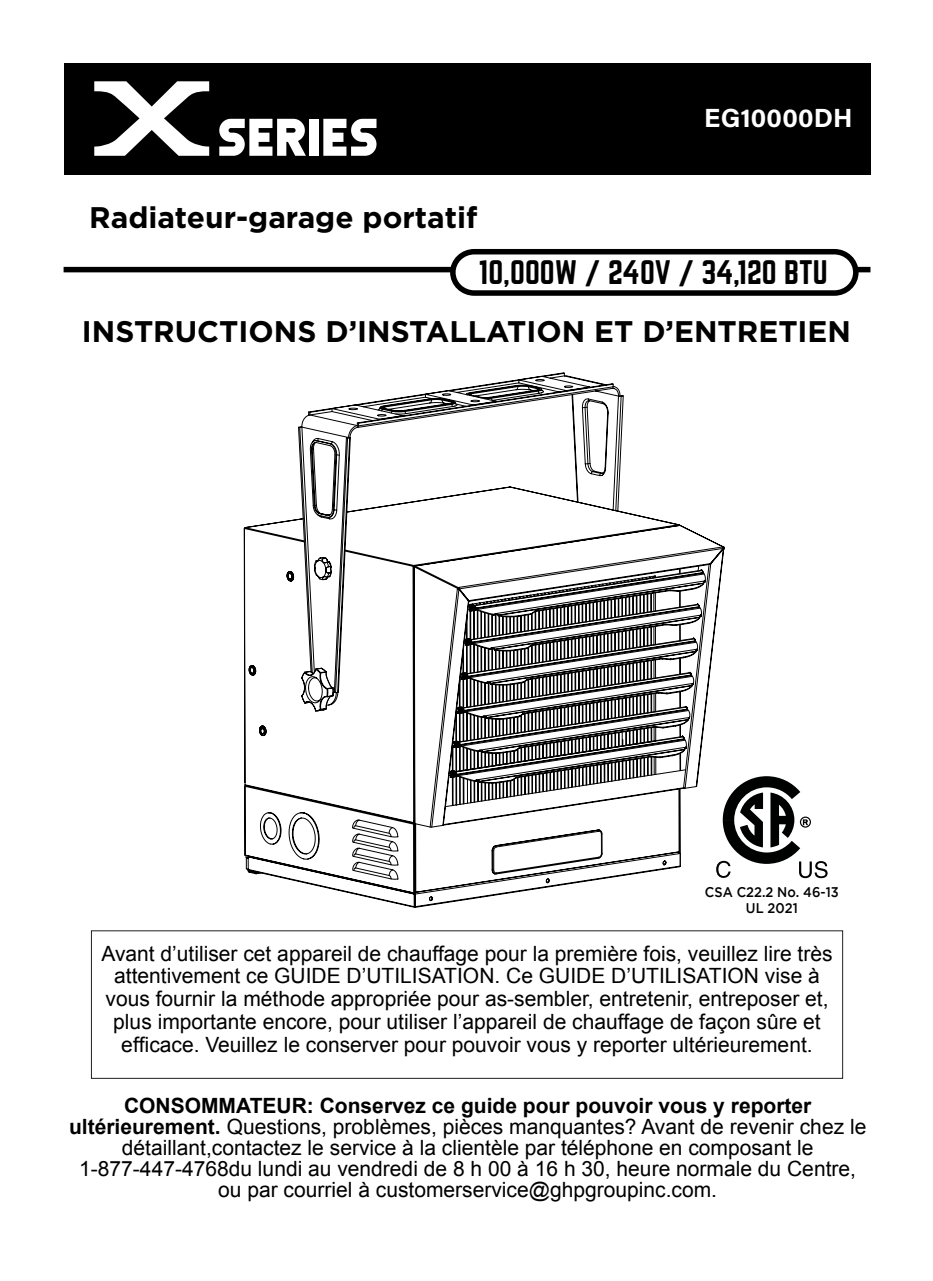
<style>
.page{position:relative;width:933px;height:1281px;background:#fff}
.page>*{position:absolute;margin:0;border:0;box-sizing:border-box;transform-origin:0 0}
.t1{font:700 29.75px "Gotham";color:#000}
.t2{font:29.75px "Norwester";color:#000}
.t3{font:700 26.25px "Acumin Pro";letter-spacing:.005em;color:#fff}
.t4{font:21px/22.8px "Arial";color:#000;text-align:center}
.t5{font:500 14px/15.8px "Gotham";color:#000;text-align:center;scale:.92 1}
.s1{font-weight:700}
</style>
<div class="page">
<div style="left:64px;top:267px;width:806px;height:5px;background:#000"></div>
<div style="left:64px;top:63px;width:806px;height:111px;background:#000"></div>
<svg style="left:94px;top:81px;width:115px;height:75px"></svg>
<svg style="left:323px;top:119px;width:53px;height:37px"></svg>
<svg style="left:219px;top:119px;width:87px;height:37px"></svg>
<div style="left:309px;top:119px;width:10px;height:37px;background:#fff"></div>
<svg style="left:725px;top:776px;width:102px;height:102px"></svg>
<svg style="left:447px;top:249px;width:414px;height:47px"></svg>
<svg style="left:244px;top:375px;width:481px;height:526px"></svg>
<svg style="left:243px;top:442px;width:463px;height:382px"></svg>
<svg style="left:448px;top:568px;width:258px;height:232px"></svg>
<h1 class="t1" style="left:89px;top:200px;width:389px">Radiateur-garage portatif</h1>
<p class="t3" style="left:704px;top:99px;width:150px">EG10000DH</p>
<h1 class="t2" style="left:478px;top:258px;width:350px">10,000W / 240V / 34,120 BTU</h1>
<h1 class="t1" style="left:82px;top:314px;width:770px">INSTRUCTIONS D’INSTALLATION ET D’ENTRETIEN</h1>
<p class="t5" style="left:704px;top:883px;width:147px">CSA C22.2 No. 46-13<br>UL 2021</p>
<p class="t4" style="left:101px;top:942px;width:732px">Avant d’utiliser cet appareil de chauffage pour la première fois, veuillez lire très attentivement ce GUIDE D’UTILISATION. Ce GUIDE D’UTILISATION vise à vous fournir la méthode appropriée pour as-sembler, entretenir, entreposer et, plus importante encore, pour utiliser l’appareil de chauffage de façon sûre et efficace. Veuillez le conserver pour pouvoir vous y reporter ultérieurement.</p>
<p class="t4" style="left:69px;top:1094px;width:798px;line-height:21px"><span class="s1">CONSOMMATEUR: Conservez ce guide pour pouvoir vous y reporter ultérieurement.</span> Questions, problèmes, pièces manquantes? Avant de revenir chez le détaillant,contactez le service à la clientèle par téléphone en composant le 1-877-447-4768du lundi au vendredi de 8 h 00 à 16 h 30, heure normale du Centre, ou par courriel à customerservice@ghpgroupinc.com.</p>
</div>
